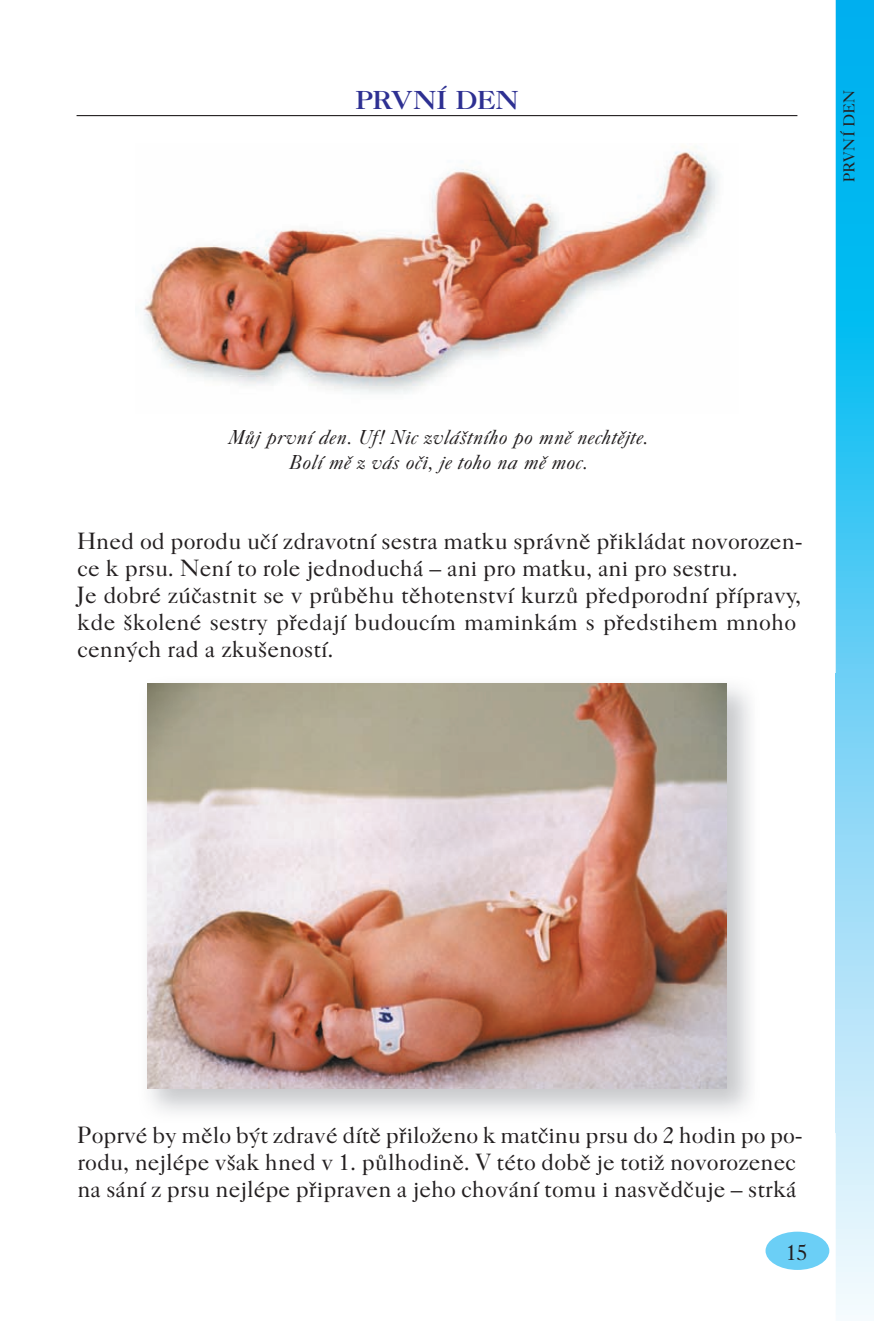
<style>
.page{position:relative;width:874px;height:1321px;background:#fff}
.page>*{position:absolute;margin:0;border:0;box-sizing:border-box;transform-origin:0 0}
.t1{font:700 24.75px "Casablanca";letter-spacing:-.025em;color:#2e3092}
.t2{font:23.62px/27px "Casablanca";color:#231f20}
.t3{font:22.5px "Casablanca";color:#231f20}
.t4{font:italic 20.25px/24.3px "Casablanca";letter-spacing:.015em;color:#231f20;text-align:center}
.t5{font:15.75px "Casablanca";letter-spacing:-.01em;color:#231f20}
</style>
<div class="page">
<svg style="left:836px;top:0;width:38px;height:1315px;background:#46c9f4"></svg>
<div style="left:765px;top:1231px;width:64px;height:38px;background:#6bcff6;border-radius:50%"></div>
<hr style="left:77px;top:115px;width:720px;height:1px;background:#231f20">
<img style="left:144px;top:146px;width:575px;height:248px">
<img style="left:836px;top:673px;width:38px;height:458px">
<img style="left:147px;top:683px;width:580px;height:405px">
<p class="t1" style="left:355px;top:90px;width:165px">PRVNÍ DEN</p>
<p class="t5" style="left:843px;top:182px;width:93px;rotate:-90deg">PRVNÍ DEN</p>
<p class="t4" style="left:228px;top:427px;width:421px">Můj první den. Uf! Nic zvláštního po mně nechtějte.<br>Bolí mě z vás oči, je toho na mě moc.</p>
<p class="t2" style="left:76px;top:529px;width:728px">Hned od porodu učí zdravotní sestra matku správně přikládat novorozen&shy;ce k prsu. Není to role jednoduchá – ani pro matku, ani pro sestru.<br>Je dobré zúčastnit se v průběhu těhotenství kurzů předporodní přípravy, kde školené sestry předají budoucím maminkám s předstihem mnoho cenných rad a zkušeností.</p>
<p class="t2" style="left:77px;top:1123px;width:155px">Poprv y m o</p>
<p class="t2" style="left:273px;top:1123px;width:170px">z ravé dítě řil ž</p>
<p class="t2" style="left:136px;top:1123px;width:31px">éb</p>
<p class="t2" style="left:201px;top:1123px;width:97px">ěl být d</p>
<p class="t2" style="left:483px;top:1123px;width:15px">k</p>
<p class="t2" style="left:530px;top:1123px;width:26px">tči</p>
<p class="t2" style="left:633px;top:1123px;width:92px">d 2h di</p>
<p class="t2" style="left:386px;top:1123px;width:274px">p o eno ma nu prsu o</p>
<p class="t2" style="left:77px;top:1123px;width:727px;text-indent:614px">o n po po&shy;rodu, nejlépe však hned v 1. půlhodině. V této době je totiž novorozenec na sání z prsu nejlépe připraven a jeho chování tomu i nasvědčuje – strká</p>
<p class="t3" style="left:786px;top:1243px;width:23px">15</p>
</div>
